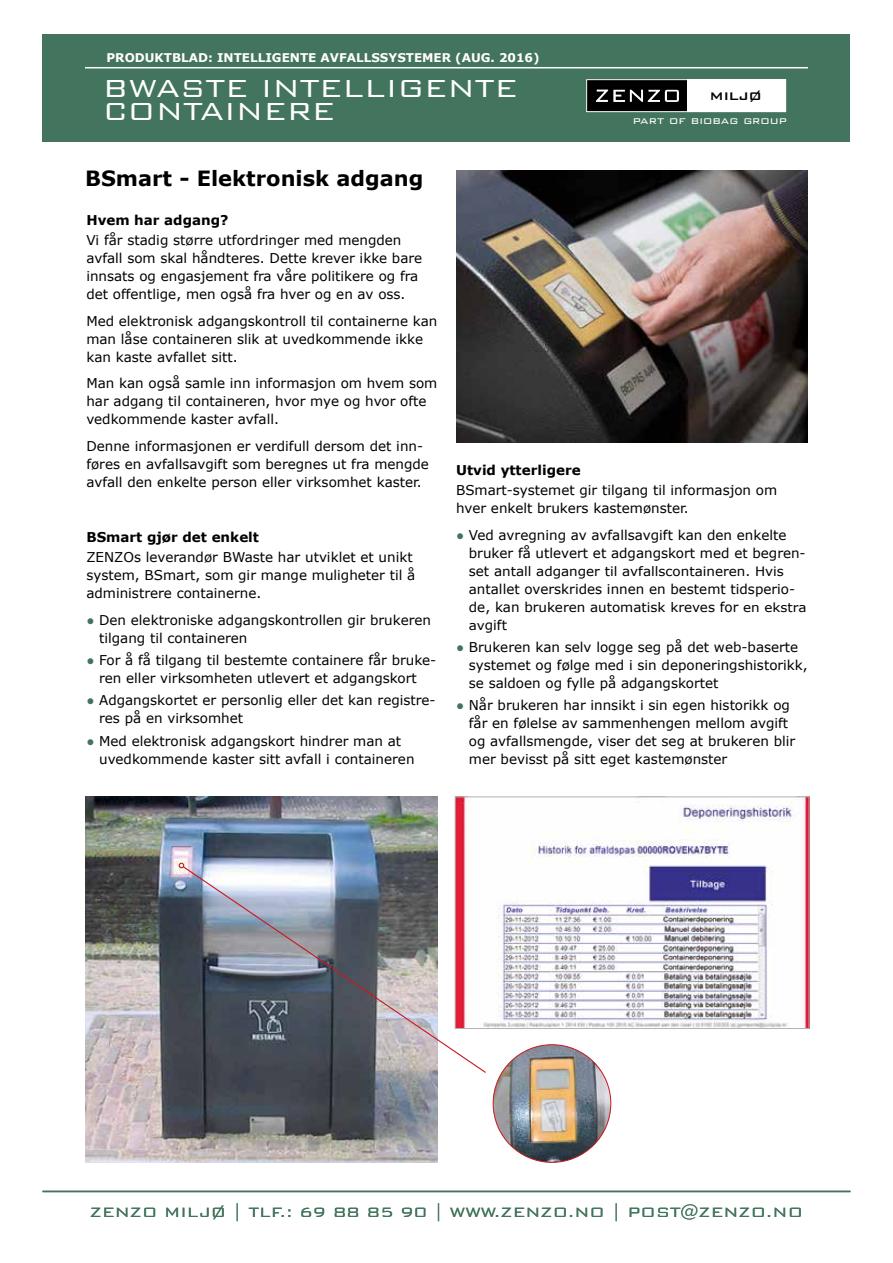
<style>
.page{position:relative;width:893px;height:1263px;background:#fff}
.page>*{position:absolute;margin:0;border:0;box-sizing:border-box;transform-origin:0 0}
.t1{font:300 33px "Bank Gothic BT";color:#fff}
.t2{font:700 21px "Verdana";color:#000}
.t3{font:300 18px "Bank Gothic BT";color:#43745d}
.t4{font:500 18px "Bank Gothic BT";color:#000}
.t5{font:13.5px/18px "Verdana";color:#000}
.t6{font:700 13.5px "Verdana";color:#000}
.t7{font:300 13.5px "Bank Gothic BT";color:#fff}
.t8{font:13.05px "Verdana";color:#000}
.t9{font:12.9px "Verdana";color:#000;scale:1.04 1}
.t10{font:700 12px "Verdana";color:#fff}
.s1{color:#43745d}
.s2{font-size:13.5px}
.s3{font-size:12.9px}
.s4{font-size:12.6px}
</style>
<div class="page">
<hr style="left:43px;top:1191px;width:807px;height:1px;background:#43745d">
<div style="left:43px;top:34px;width:807px;height:107px;background:#43745d"></div>
<div style="left:686px;top:80px;width:100px;height:32px;background:#fff"></div>
<div style="left:587px;top:80px;width:100px;height:32px;background:#000"></div>
<svg style="left:596px;top:90px;width:83px;height:12px"></svg>
<div style="left:586px;top:79px;width:200px;height:33px;border:1px solid #fff"></div>
<hr style="left:85px;top:67px;width:723px;height:1px;background:#fff">
<img style="left:85px;top:796px;width:352px;height:366px">
<img style="left:457px;top:798px;width:350px;height:229px">
<div style="left:455px;top:796px;width:354px;height:233px;border:1px solid #b3b2b2"></div>
<img style="left:182px;top:865px;width:305px;height:209px">
<svg style="left:179px;top:863px;width:5px;height:5px"></svg>
<img style="left:493px;top:1045px;width:118px;height:117px;border-radius:59px">
<img style="left:456px;top:170px;width:352px;height:272px">
<p class="t10" style="left:107px;top:49px;width:435px">PRODUKTBLAD: INTELLIGENTE AVFALLSSYSTEMER (AUG. 2016)</p>
<h1 class="t1" style="left:103px;top:71px;width:416px">BWASTE INTELLIGENTE</h1>
<h1 class="t1" style="left:103px;top:93px;width:234px">CONTAINERE</h1>
<h3 class="t4" style="left:710px;top:85px;width:53px">miljø</h3>
<p class="t7" style="left:633px;top:113px;width:156px">part of biobag group</p>
<h2 class="t2" style="left:85px;top:164px;width:340px">BSmart - Elektronisk adgang</h2>
<p class="t6" style="left:86px;top:210px;width:144px">Hvem har adgang?</p>
<p class="t5" style="left:86px;top:231px;width:337px">Vi får stadig større utfordringer med mengden avfall som skal håndteres. Dette krever ikke bare innsats og engasjement fra våre politikere og fra det offentlige, men også fra hver og en av oss.</p>
<p class="t5" style="left:86px;top:311px;width:353px">Med elektronisk adgangskontroll til containerne kan man låse containeren slik at uvedkommende ikke kan kaste avfallet sitt.</p>
<p class="t5" style="left:86px;top:374px;width:352px">Man kan også samle inn informasjon om hvem som har adgang til containeren, hvor mye og hvor ofte vedkommende kaster avfall.</p>
<p class="t5" style="left:86px;top:436px;width:344px">Denne informasjonen er verdifull dersom det inn&shy;føres en avfallsavgift som beregnes ut fra mengde avfall den enkelte person eller virksomhet kaster.</p>
<p class="t6" style="left:86px;top:528px;width:174px">BSmart gjør det enkelt</p>
<p class="t5" style="left:86px;top:548px;width:331px">ZENZOs leverandør BWaste har utviklet et unikt system, BSmart, som gir mange muligheter til å administrere containerne.</p>
<p class="t5" style="left:99px;top:611px;width:333px;text-indent:-13px"><span class="s1">●</span> Den elektroniske adgangskontrollen gir brukeren tilgang til containeren</p>
<p class="t5" style="left:86px;top:651px;width:351px;text-align:center"><span class="s1">●</span> For å få tilgang til bestemte containere får bruke&shy;ren eller virksomheten utlevert et adgangskort</p>
<p class="t5" style="left:99px;top:691px;width:338px;text-indent:-13px"><span class="s1">●</span> Adgangskortet er personlig eller det kan registre&shy;res på en virksomhet</p>
<p class="t5" style="left:99px;top:732px;width:317px;text-indent:-13px"><span class="s1">●</span> Med elektronisk adgangskort hindrer man at uvedkommende kaster sitt avfall i containeren</p>
<p class="t6" style="left:456px;top:461px;width:126px">Utvid ytterligere</p>
<p class="t5" style="left:456px;top:481px;width:323px">BSmart-systemet gir tilgang til informasjon om hver enkelt brukers kastemønster.</p>
<p class="t5" style="left:469px;top:526px;width:338px;text-indent:-13px"><span class="s1">●</span> Ved avregning av avfallsavgift kan den enkelte bruker få utlevert et adgangskort med et begren-</p>
<p class="t9" style="left:469px;top:562px;width:304px"><span class="s2">set a</span>ntall adganger til avfallscontaineren. Hvis</p>
<p class="t5" style="left:469px;top:580px;width:328px"><span class="s3">a</span>ntallet overskrides innen en bestemt tidsperio-</p>
<p class="t8" style="left:469px;top:598px;width:339px"><span class="s2">de, kan br</span>ukeren automatisk kreves <span class="s2">for</span> <span class="s4">en ekstra</span></p>
<p class="t5" style="left:469px;top:616px;width:40px"><span class="s4">av</span>gift</p>
<p class="t5" style="left:469px;top:638px;width:340px;text-indent:-13px"><span class="s1">●</span> Brukeren kan selv logge seg på det web-baserte systemet og følge med i sin deponeringshistorikk, se saldoen og fylle på adgangskortet</p>
<p class="t5" style="left:469px;top:696px;width:328px;text-indent:-13px"><span class="s1">●</span> Når brukeren har innsikt i sin egen historikk og får en følelse av sammenhengen mellom avgift og avfallsmengde, viser det seg at brukeren blir mer bevisst på sitt eget kastemønster</p>
<h3 class="t3" style="left:90px;top:1202px;width:715px">ZENZO MILJØ | TLF.: 69 88 85 90 | WWW.ZENZO.NO | POST@ZENZO.NO</h3>
</div>
